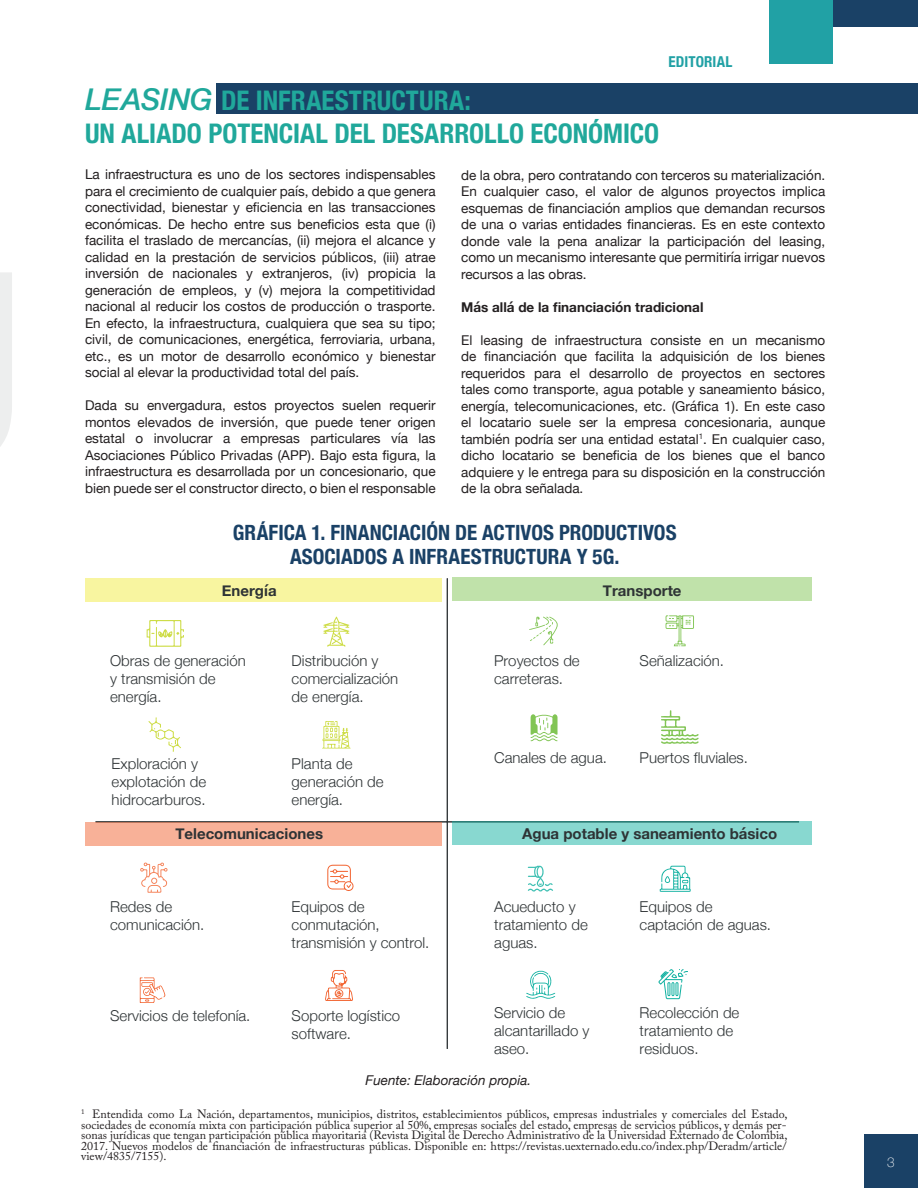
<style>
.page{position:relative;width:918px;height:1188px;background:#fff}
.page>*{position:absolute;margin:0;border:0;box-sizing:border-box;transform-origin:0 0}
.t1{font:700 condensed 27px/33px "Helvetica Neue";color:#20a89b}
.t2{font:700 condensed 21px/24px "Helvetica Neue";color:#1a4166;text-align:center}
.t3{font:300 15px/18px "Helvetica Neue";color:#2e3335}
.t4{font:700 15px "Helvetica Neue";color:#2e3335}
.t5{font:700 condensed 15px "Helvetica Neue";letter-spacing:.01em;color:#21a1a5}
.t6{font:13.5px/16.5px "Helvetica Neue";color:#231f20;text-align:justify}
.t7{font:700 13.5px "Helvetica Neue";color:#231f20}
.t8{font:italic 13.5px "Helvetica Neue";color:#231f20}
.t9{font:100 13.5px "Helvetica Neue";color:#fff}
.t10{font:12px/10.5px "Adobe Caslon Pro";color:#231f20;text-align:justify}
.s1{font-weight:500;font-style:italic;font-stretch:normal;font-size:30px}
</style>
<div class="page">
<div style="left:769px;top:0;width:64px;height:64px;background:#21a1a5"></div>
<div style="left:833px;top:0;width:85px;height:27px;background:#1a4166"></div>
<div style="left:864px;top:1134px;width:54px;height:54px;background:#1a4166"></div>
<div style="left:217px;top:83px;width:701px;height:30px;background:#1a4166"></div>
<svg style="left:95px;top:821px;width:352px;height:228px"></svg>
<div style="left:453px;top:577px;width:359px;height:24px;background:#c0e2aa"></div>
<div style="left:85px;top:578px;width:357px;height:24px;background:#f8f5a0"></div>
<div style="left:453px;top:821px;width:359px;height:24px;background:#88d8d0"></div>
<div style="left:85px;top:822px;width:357px;height:24px;background:#f8b198"></div>
<svg style="left:147px;top:620px;width:37px;height:27px"></svg>
<svg style="left:323px;top:617px;width:26px;height:30px"></svg>
<svg style="left:148px;top:718px;width:33px;height:34px"></svg>
<svg style="left:322px;top:721px;width:29px;height:28px"></svg>
<svg style="left:529px;top:617px;width:29px;height:28px"></svg>
<svg style="left:665px;top:615px;width:29px;height:31px"></svg>
<svg style="left:531px;top:714px;width:27px;height:28px"></svg>
<svg style="left:661px;top:710px;width:38px;height:34px"></svg>
<svg style="left:140px;top:863px;width:28px;height:30px"></svg>
<svg style="left:327px;top:865px;width:27px;height:27px"></svg>
<svg style="left:140px;top:977px;width:25px;height:26px"></svg>
<svg style="left:325px;top:970px;width:28px;height:31px"></svg>
<svg style="left:528px;top:866px;width:25px;height:26px"></svg>
<svg style="left:660px;top:866px;width:31px;height:26px"></svg>
<svg style="left:526px;top:970px;width:29px;height:29px"></svg>
<svg style="left:658px;top:969px;width:30px;height:30px"></svg>
<p class="t5" style="left:669px;top:49px;width:65px">EDITORIAL</p>
<h1 class="t1" style="left:85px;top:82px;width:576px"><span class="s1">LEASING</span> DE INFRAESTRUCTURA:<br>UN ALIADO POTENCIAL DEL DESARROLLO ECONÓMICO</h1>
<p class="t6" style="left:85px;top:167px;width:352px">La infraestructura es uno de los sectores indispensables para el crecimiento de cualquier país, debido a que genera conectividad, bienestar y eficiencia en las transacciones económicas. De hecho entre sus beneficios esta que (i) facilita el traslado de mercancías, (ii) mejora el alcance y calidad en la prestación de servicios públicos, (iii) atrae inversión de nacionales y extranjeros, (iv) propicia la generación de empleos, y (v) mejora la competitividad nacional al reducir los costos de producción o trasporte.<br>En efecto, la infraestructura, cualquiera que sea su tipo; civil, de comunicaciones, energética, ferroviaria, urbana, etc., es un motor de desarrollo económico y bienestar social al elevar la productividad total del país.</p>
<p class="t6" style="left:85px;top:398px;width:352px">Dada su envergadura, estos proyectos suelen requerir montos elevados de inversión, que puede tener origen estatal o involucrar a empresas particulares vía las Asociaciones Público Privadas (APP). Bajo esta figura, la infraestructura es desarrollada por un concesionario, que bien puede ser el constructor directo, o bien el responsable</p>
<p class="t6" style="left:461px;top:167px;width:366px">de la obra, pero contratando con terceros su materialización.<br>En cualquier caso, el valor de algunos proyectos implica esquemas de financiación amplios que demandan recursos de una o varias entidades financieras. Es en este contexto donde vale la pena analizar la participación del leasing, como un mecanismo interesante que permitiría irrigar nuevos recursos a las obras.</p>
<p class="t7" style="left:461px;top:296px;width:244px">Más allá de la financiación tradicional</p>
<p class="t6" style="left:461px;top:332px;width:366px">El leasing de infraestructura consiste en un mecanismo de financiación que facilita la adquisición de los bienes requeridos para el desarrollo de proyectos en sectores tales como transporte, agua potable y saneamiento básico, energía, telecomunicaciones, etc. (Gráfica 1). En este caso el locatario suele ser la empresa concesionaria, aunque también podría ser una entidad estatal<sup>1</sup>. En cualquier caso, dicho locatario se beneficia de los bienes que el banco adquiere y le entrega para su disposición en la construcción de la obra señalada.</p>
<h2 class="t2" style="left:233px;top:519px;width:445px">GRÁFICA 1. FINANCIACIÓN DE ACTIVOS PRODUCTIVOS<br>ASOCIADOS A INFRAESTRUCTURA Y 5G.</h2>
<p class="t4" style="left:222px;top:579px;width:56px">Energía</p>
<p class="t4" style="left:603px;top:579px;width:80px">Transporte</p>
<p class="t3" style="left:110px;top:650px;width:137px">Obras de generación y transmisión de energía.</p>
<p class="t3" style="left:494px;top:650px;width:87px">Proyectos de carreteras.</p>
<p class="t3" style="left:640px;top:650px;width:86px">Señalización.</p>
<p class="t3" style="left:292px;top:650px;width:108px">Distribución y comercialización de energía.</p>
<p class="t3" style="left:112px;top:754px;width:96px">Exploración y explotación de hidrocarburos.</p>
<p class="t3" style="left:292px;top:754px;width:93px">Planta de generación de energía.</p>
<p class="t3" style="left:494px;top:748px;width:114px">Canales de agua.</p>
<p class="t3" style="left:640px;top:748px;width:110px">Puertos fluviales.</p>
<p class="t4" style="left:175px;top:822px;width:149px">Telecomunicaciones</p>
<p class="t4" style="left:522px;top:822px;width:256px">Agua potable y saneamiento básico</p>
<p class="t3" style="left:110px;top:896px;width:96px">Redes de comunicación.</p>
<p class="t3" style="left:494px;top:896px;width:95px">Acueducto y tratamiento de aguas.</p>
<p class="t3" style="left:640px;top:896px;width:133px">Equipos de captación de aguas.</p>
<p class="t3" style="left:292px;top:896px;width:139px">Equipos de conmutación, transmisión y control.</p>
<p class="t3" style="left:110px;top:1006px;width:142px">Servicios de telefonía.</p>
<p class="t3" style="left:292px;top:1006px;width:110px">Soporte logístico software.</p>
<p class="t3" style="left:494px;top:1003px;width:97px">Servicio de alcantarillado y aseo.</p>
<p class="t3" style="left:640px;top:1003px;width:101px">Recolección de tratamiento de residuos.</p>
<p class="t8" style="left:366px;top:1070px;width:167px">Fuente: Elaboración propia.</p>
<p class="t10" style="left:81px;top:1109px;width:708px"><sup>1</sup> Entendida como La Nación, departamentos, municipios, distritos, establecimientos públicos, empresas industriales y comerciales del Estado, sociedades de economía mixta con participación pública superior al 50%, empresas sociales del estado, empresas de servicios públicos, y demás per&shy;sonas jurídicas que tengan participación pública mayoritaria (Revista Digital de Derecho Administrativo de la Universidad Externado de Colombia, 2017. Nuevos modelos de financiación de infraestructuras públicas. Disponible en: https://revistas.uexternado.edu.co/index.php/Deradm/article/ view/4835/7155).</p>
<p class="t9" style="left:887px;top:1152px;width:9px">3</p>
</div>
